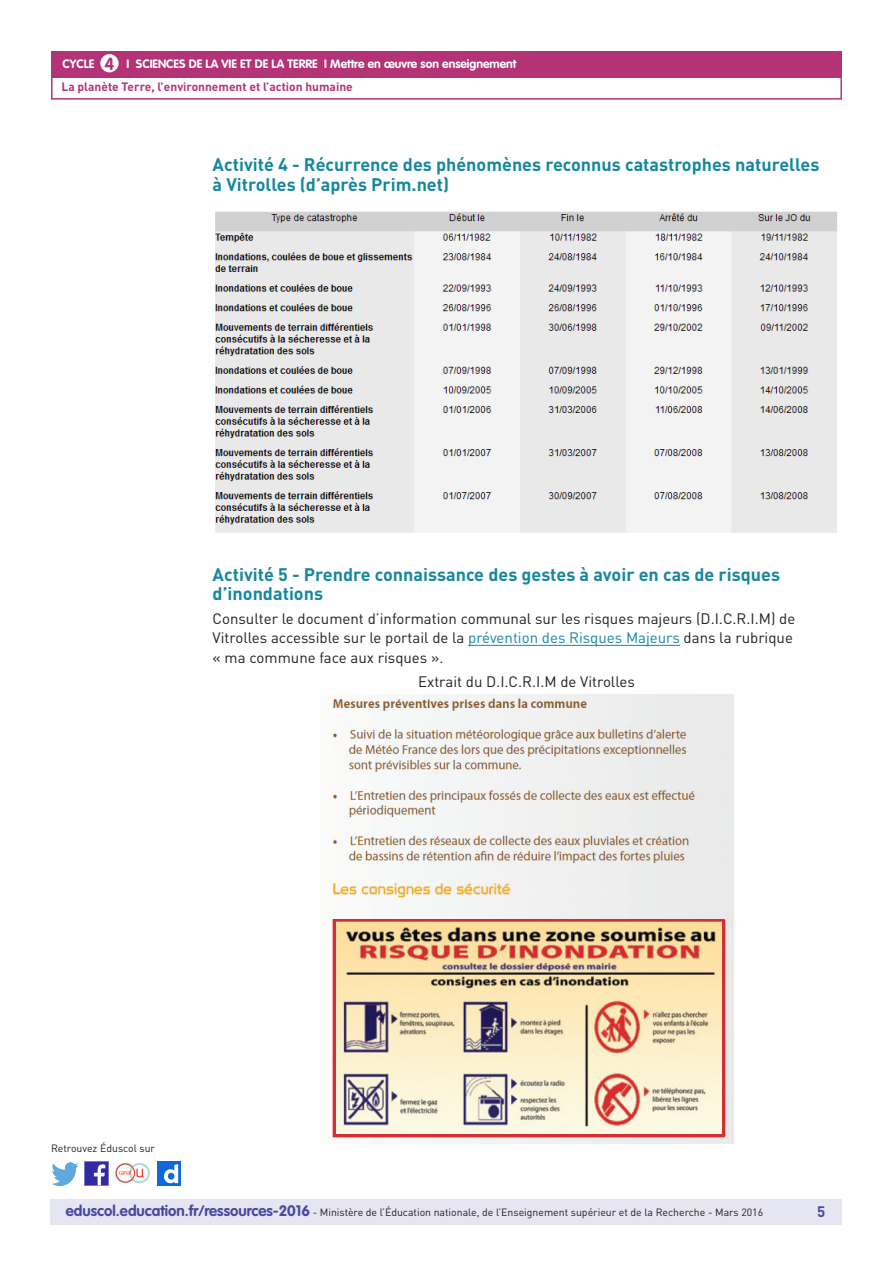
<style>
.page{position:relative;width:893px;height:1263px;background:#fff}
.page>*{position:absolute;margin:0;border:0;box-sizing:border-box;transform-origin:0 0}
._04_Titre_de_niveau{font:700 18px/19.5px "DIN Pro";color:#16879f}
.t1{font:700 17.25px "VAG Rounded Std";color:#b43376}
._06_Texte_courant{font:15px/19.5px "DIN Pro";color:#231f20}
.t2{font:700 15px "DIN Pro";color:#4a489e}
.t3{font:700 12px "VAG Rounded Std";color:#fff}
.t4{font:700 12px "DIN Pro";color:#b43376}
.t5{font:10.5px "DIN Pro";color:#231f20}
.s1{color:#16879f}
.s2{font-family:"VAG Rounded Std";font-weight:700;font-size:15px;color:#4a489e}
</style>
<div class="page">
<div style="left:50px;top:1199px;width:791px;height:26px;background:#e6e5f2"></div>
<div style="left:51px;top:51px;width:791px;height:27px;background:#b43376"></div>
<div style="left:100px;top:54px;width:19px;height:18px;background:#fff;border-radius:50%"></div>
<img style="left:85px;top:1162px;width:23px;height:23px">
<img style="left:51px;top:1163px;width:28px;height:22px">
<img style="left:158px;top:1162px;width:22px;height:23px">
<img style="left:115px;top:1163px;width:35px;height:21px">
<div style="left:51px;top:75px;width:791px;height:25px;border:2px solid #b43376"></div>
<hr style="left:468px;top:645px;width:212px;height:1px;background:#16879f">
<img style="left:215px;top:211px;width:622px;height:322px">
<img style="left:331px;top:695px;width:402px;height:449px">
<p class="t1" style="left:105px;top:53px;width:11px">4</p>
<p class="t3" style="left:63px;top:57px;width:33px">CYCLE</p>
<p class="t3" style="left:127px;top:57px;width:391px">I SCIENCES DE LA VIE ET DE LA TERRE I Mettre en œuvre son enseignement</p>
<p class="t4" style="left:61px;top:79px;width:293px">La planète Terre, l’environnement et l’action humaine</p>
<p class="_04_Titre_de_niveau" style="left:213px;top:154px;width:608px">Activité 4 - Récurrence des phénomènes reconnus catastrophes naturelles à Vitrolles (d’après Prim.net)</p>
<p class="_04_Titre_de_niveau" style="left:213px;top:564px;width:569px">Activité 5 - Prendre connaissance des gestes à avoir en cas de risques d’inondations</p>
<p class="_06_Texte_courant" style="left:213px;top:608px;width:584px">Consulter le document d’information communal sur les risques majeurs (D.I.C.R.I.M) de<br>Vitrolles accessible sur le portail de la <span class="s1">prévention des Risques Majeurs</span> dans la rubrique « ma commune face aux risques ».</p>
<p class="_06_Texte_courant" style="left:418px;top:671px;width:218px">Extrait du D.I.C.R.I.M de Vitrolles</p>
<p class="t5" style="left:51px;top:1141px;width:106px">Retrouvez Éduscol sur</p>
<p class="t5" style="left:66px;top:1205px;width:699px"><span class="s2">eduscol.education.fr/ressources-2016</span> - Ministère de l’Éducation nationale, de l’Enseignement supérieur et de la Recherche - Mars 2016</p>
<p class="t2" style="left:817px;top:1201px;width:10px">5</p>
</div>
